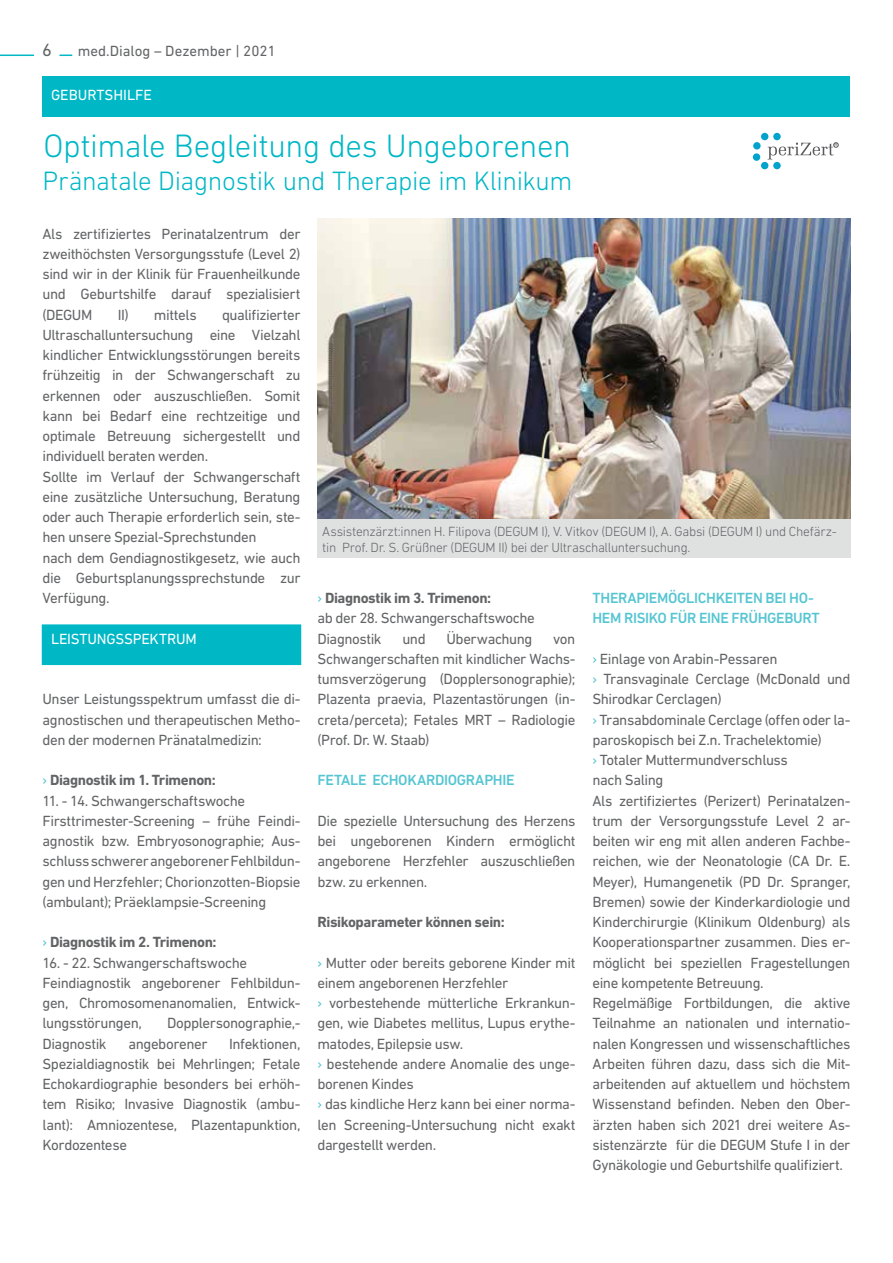
<style>
.page{position:relative;width:893px;height:1263px;background:#fff}
.page>*{position:absolute;margin:0;border:0;box-sizing:border-box;transform-origin:0 0}
.t1{font:300 33px "DIN Next LT Pro";letter-spacing:-.01em;color:#00b7c6}
.t2{font:300 27px "DIN Next LT Pro";letter-spacing:-.015em;color:#00b7c6}
.t3{font:18px "DIN Next LT Pro";color:#636466}
.t4{font:15px/20.2px "DIN Next LT Pro";letter-spacing:-.03em;color:#636466}
.t5{font:500 15px/20.2px "DIN Next LT Pro";letter-spacing:-.025em;color:#55c5d2}
.t6{font:700 15px "DIN Next LT Pro";letter-spacing:-.025em;color:#636466}
.t7{font:15px "DIN Next LT Pro";letter-spacing:-.005em;color:#fff}
.t8{font:15px "DIN Next LT Pro";color:#636466}
.t9{font:300 13.5px/16.2px "DIN Next LT Pro";letter-spacing:-.02em;color:#636466}
.t10{font:4.2px "Arial";color:#58595b}
.s1{font-weight:400;color:#55c5d2}
.s2{color:#55c5d2}
.s3{font-weight:700}
</style>
<div class="page">
<hr style="left:0;top:55px;width:34px;height:1px;background:#00b7c6">
<svg style="left:60px;top:55px;width:12px;height:1px"></svg>
<div style="left:43px;top:77px;width:807px;height:40px;background:#00b7c6"></div>
<img style="left:317px;top:218px;width:533px;height:301px">
<div style="left:317px;top:519px;width:533px;height:39px;background:#dfe1e1"></div>
<div style="left:42px;top:624px;width:259px;height:41px;background:#00b7c6;border:2px solid #00b7c6"></div>
<div style="left:773px;top:162px;width:8px;height:7px;background:#00a3cc;border-radius:50%"></div>
<div style="left:761px;top:162px;width:7px;height:7px;background:#00a3cc;border-radius:50%"></div>
<div style="left:753px;top:153px;width:7px;height:8px;background:#00a3cc;border-radius:50%"></div>
<div style="left:753px;top:142px;width:8px;height:8px;background:#00a3cc;border-radius:50%"></div>
<div style="left:761px;top:133px;width:7px;height:7px;background:#00a3cc;border-radius:50%"></div>
<div style="left:773px;top:133px;width:8px;height:7px;background:#00a3cc;border-radius:50%"></div>
<svg style="left:767px;top:143px;width:71px;height:16px"></svg>
<p class="t3" style="left:42px;top:39px;width:11px">6</p>
<p class="t8" style="left:78px;top:42px;width:200px">med.Dialog – Dezember | 2021</p>
<p class="t7" style="left:51px;top:86px;width:102px">GEBURTSHILFE</p>
<h1 class="t1" style="left:44px;top:127px;width:529px">Optimale Begleitung des Ungeborenen</h1>
<h2 class="t2" style="left:43px;top:166px;width:531px">Pränatale Diagnostik und Therapie im Klinikum</h2>
<p class="t10" style="left:834px;top:142px;width:4px">R</p>
<p class="t4" style="left:43px;top:223px;width:259px;text-align:justify">Als zertifiziertes Perinatalzentrum der zweithöchsten Versorgungsstufe (Level 2) sind wir in der Klinik für Frauenheilkunde und Geburtshilfe darauf spezialisiert (DEGUM</p>
<p class="t4" style="left:118px;top:304px;width:81px">II) mittels</p>
<p class="t4" style="left:43px;top:304px;width:259px;text-indent:179px">qualifizierter Ultraschalluntersuchung eine Vielzahl kindlicher Entwicklungsstörungen bereits frühzeitig in der Schwangerschaft zu erkennen oder auszuschließen. Somit kann bei Bedarf eine rechtzeitige und optimale Betreuung sichergestellt und individuell beraten werden.<br>Sollte im Verlauf der Schwangerschaft eine zusätzliche Untersuchung, Beratung oder auch Therapie erforderlich sein, ste&shy;hen unsere Spezial-Sprechstunden<br>nach dem Gendiagnostikgesetz, wie auch die Geburtsplanungssprechstunde zur Verfügung.</p>
<p class="t7" style="left:51px;top:630px;width:147px">LEISTUNGSSPEKTRUM</p>
<p class="t4" style="left:43px;top:689px;width:259px;text-align:justify">Unser Leistungsspektrum umfasst die di&shy;agnostischen und therapeutischen Metho&shy;den der modernen Pränatalmedizin:</p>
<p class="t6" style="left:43px;top:771px;width:175px"><span class="s1">›</span> Diagnostik im 1. Trimenon:</p>
<p class="t4" style="left:43px;top:790px;width:259px">11. - 14. Schwangerschaftswoche Firsttrimester-Screening – frühe Feindi&shy;agnostik bzw. Embryosonographie; Aus&shy;schluss schwerer angeborener Fehlbildun&shy;gen und Herzfehler; Chorionzotten-Biopsie (ambulant); Präeklampsie-Screening</p>
<p class="t6" style="left:43px;top:933px;width:176px"><span class="s1">›</span> Diagnostik im 2. Trimenon:</p>
<p class="t4" style="left:43px;top:952px;width:259px">16. - 22. Schwangerschaftswoche Feindiagnostik angeborener Fehlbildun&shy;gen, Chromosomenanomalien, Entwick&shy;lungsstörungen,</p>
<p class="t4" style="left:167px;top:1013px;width:135px">Dopplersonographie,-</p>
<p class="t4" style="left:43px;top:1033px;width:259px;text-align:justify;text-indent:187px">Infektionen, Spezialdiagnostik bei Mehrlingen; Fetale Echokardiographie besonders bei erhöh&shy;tem Risiko; Invasive Diagnostik (ambu&shy;lant): Amniozentese, Plazentapunktion, Kordozentese</p>
<p class="t4" style="left:43px;top:1033px;width:66px">Diagnostik</p>
<p class="t4" style="left:128px;top:1033px;width:81px">angeborener</p>
<p class="t9" style="left:322px;top:523px;width:516px">Assistenzärzt:innen H. Filipova (DEGUM I), V. Vitkov (DEGUM I), A. Gabsi (DEGUM I) und Chefärz&shy;tin Prof. Dr. S. Grüßner (DEGUM II) bei der Ultraschalluntersuchung.</p>
<p class="t4" style="left:317px;top:588px;width:219px"><span class="s2">›</span> <span class="s3">Diagnostik im 3. Trimenon:<br></span>ab der 28. Schwangerschaftswoche<br>Diagnostik</p>
<p class="t4" style="left:402px;top:628px;width:25px">und</p>
<p class="t4" style="left:446px;top:628px;width:88px">Überwachung</p>
<p class="t4" style="left:317px;top:628px;width:259px;text-align:justify;text-indent:236px">von Schwangerschaften mit kindlicher Wachs&shy;tumsverzögerung (Dopplersonographie); Plazenta praevia, Plazentastörungen (in&shy;creta/perceta); Fetales MRT – Radiologie (Prof. Dr. W. Staab)</p>
<p class="t5" style="left:317px;top:770px;width:199px">FETALE ECHOKARDIOGRAPHIE</p>
<p class="t4" style="left:317px;top:810px;width:259px;text-align:justify">Die spezielle Untersuchung des Herzens bei ungeborenen Kindern ermöglicht angeborene Herzfehler auszuschließen bzw. zu erkennen.</p>
<p class="t6" style="left:317px;top:913px;width:189px">Risikoparameter können sein:</p>
<p class="t4" style="left:317px;top:952px;width:259px"><span class="s2">›</span> Mutter oder bereits geborene Kinder mit einem angeborenen Herzfehler<br><span class="s2">›</span> vorbestehende mütterliche Erkrankun&shy;gen, wie Diabetes mellitus, Lupus erythe&shy;matodes, Epilepsie usw.<br><span class="s2">›</span> bestehende andere Anomalie des unge&shy;borenen Kindes<br><span class="s2">›</span> das kindliche Herz kann bei einer norma&shy;len Screening-Untersuchung nicht exakt dargestellt werden.</p>
<p class="t5" style="left:592px;top:588px;width:229px">THERAPIEMÖGLICHKEITEN BEI HO-<br>HEM RISIKO FÜR EINE FRÜHGEBURT</p>
<p class="t4" style="left:592px;top:648px;width:259px"><span class="s2">›</span> Einlage von Arabin-Pessaren<br><span class="s2">›</span> Transvaginale Cerclage (McDonald und Shirodkar Cerclagen)<br><span class="s2">›</span> Transabdominale Cerclage (offen oder la&shy;paroskopisch bei Z.n. Trachelektomie)<br><span class="s2">›</span> Totaler Muttermundverschluss<br>nach Saling<br>Als zertifiziertes (Perizert) Perinatalzen&shy;trum der Versorgungsstufe Level 2 ar&shy;beiten wir eng mit allen anderen Fachbe&shy;reichen, wie der Neonatologie (CA Dr. E.<br>Meyer), Humangenetik (PD Dr. Spranger, Bremen) sowie der Kinderkardiologie und Kinderchirurgie (Klinikum Oldenburg) als Kooperationspartner zusammen. Dies er&shy;möglicht bei speziellen Fragestellungen eine kompetente Betreuung.<br>Regelmäßige Fortbildungen, die aktive Teilnahme an nationalen und internatio&shy;nalen Kongressen und wissenschaftliches Arbeiten führen dazu, dass sich die Mit&shy;arbeitenden auf aktuellem und höchstem Wissenstand befinden. Neben den Ober&shy;ärzten haben sich 2021 drei weitere As&shy;sistenzärzte für die DEGUM Stufe I in der Gynäkologie und Geburtshilfe qualifiziert.</p>
</div>
